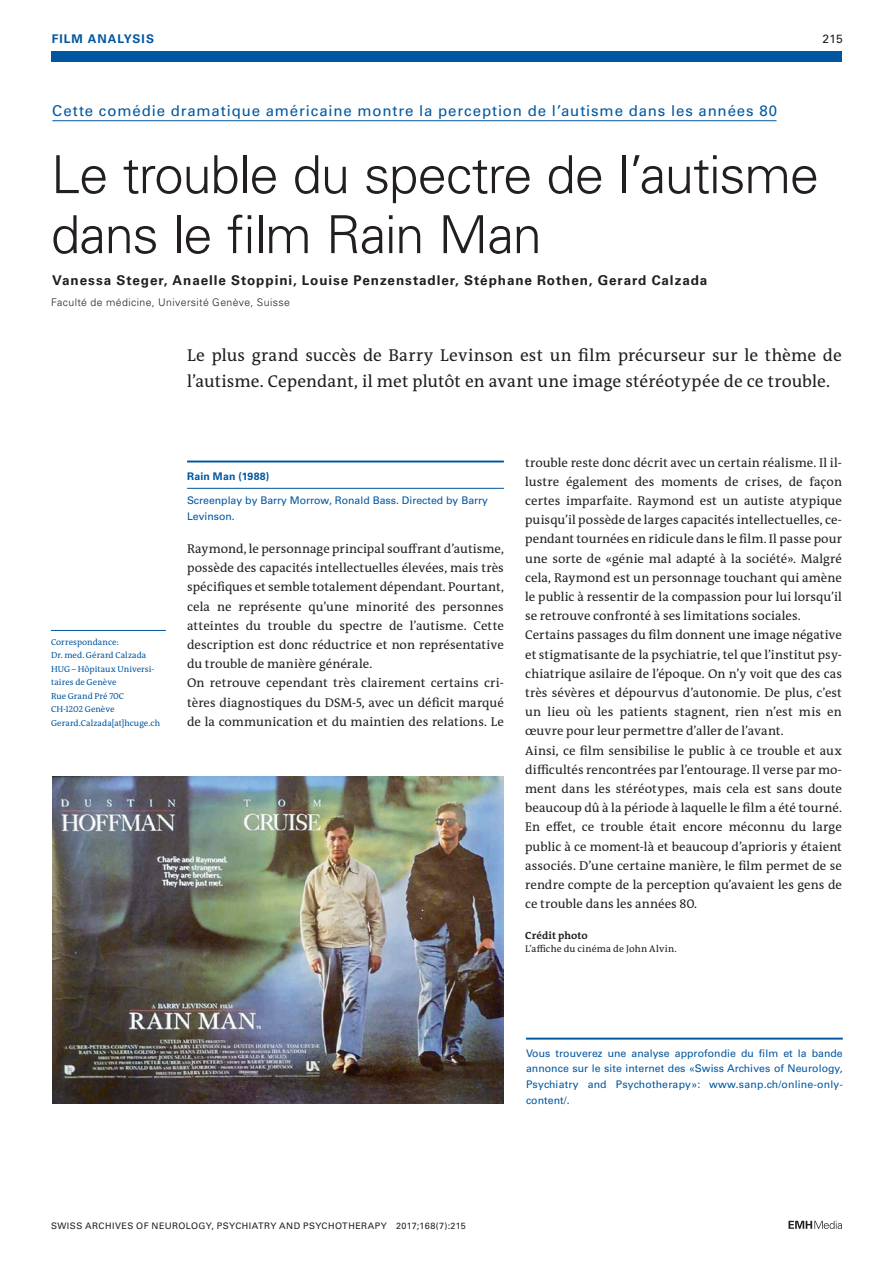
<style>
.page{position:relative;width:893px;height:1263px;background:#fff}
.page>*{position:absolute;margin:0;border:0;box-sizing:border-box;transform-origin:0 0}
.article-title{font:300 52.5px/60px "Univers LT Std";letter-spacing:-.02em;color:#231f20}
.section-pl{font:17.25px/25.5px "The Antiqua B W5 Plain";letter-spacing:.01em;color:#231f20}
.pre-heading{font:15px "Univers LT Std";letter-spacing:.055em;color:#01579f}
.author-notes{font:700 13.5px "Univers LT Std";letter-spacing:.07em;color:#231f20}
.section-pn{font:12.75px/19.2px "The Antiqua B W5 Plain";letter-spacing:.005em;color:#231f20;text-align:justify}
.ressort{font:700 12px "Univers LT Std";letter-spacing:.085em;color:#01579f}
.ressort-2{font:12px "Univers LT Std";color:#231f20}
.boxed-text-line{font:10.5px/15.8px "Univers LT Std";letter-spacing:.02em;color:#01579f;text-align:justify}
.boxed-text{font:10.5px/15.8px "Univers LT Std";color:#01579f}
.aff{font:300 10.5px "Univers LT Std";letter-spacing:.035em;color:#231f20}
.boxed-pre-heading{font:700 10.5px "Univers LT Std";letter-spacing:.025em;color:#01579f}
.an-credits-title{font:700 10.5px "The Antiqua B W7";letter-spacing:.005em;color:#231f20}
.an-credits{font:9.75px "The Antiqua B W5 Plain";letter-spacing:.02em;color:#231f20}
.fusszeile{font:9px "Univers LT Std";letter-spacing:.045em;color:#231f20}
.author-address{font:8.7px/13.5px "The Antiqua B W5 Plain";letter-spacing:.01em;color:#01579f}
</style>
<div class="page">
<div style="left:51px;top:51px;width:791px;height:11px;background:#01579f"></div>
<svg style="left:788px;top:1221px;width:54px;height:8px"></svg>
<hr style="left:52px;top:120px;width:724px;height:1px;background:#01579f">
<hr style="left:51px;top:630px;width:115px;height:1px;background:#01579f">
<hr style="left:526px;top:1038px;width:317px;height:1px;background:#01579f">
<hr style="left:187px;top:460px;width:317px;height:2px;background:#01579f">
<hr style="left:187px;top:488px;width:317px;height:1px;background:#01579f">
<img style="left:52px;top:776px;width:452px;height:328px">
<p class="ressort" style="left:52px;top:31px;width:104px">FILM ANALYSIS</p>
<p class="ressort-2" style="left:823px;top:31px;width:22px">215</p>
<p class="pre-heading" style="left:52px;top:102px;width:726px">Cette comédie dramatique américaine montre la perception de l’autisme dans les années 80</p>
<p class="article-title" style="left:51px;top:145px;width:769px">Le trouble du spectre de l’autisme dans le film Rain Man</p>
<p class="author-notes" style="left:52px;top:272px;width:657px">Vanessa Steger, Anaelle Stoppini, Louise Penzenstadler, Stéphane Rothen, Gerard Calzada</p>
<p class="aff" style="left:51px;top:296px;width:240px">Faculté de médicine, Université Genève, Suisse</p>
<p class="author-address" style="left:51px;top:635px;width:111px">Correspondance:<br>Dr. med. Gérard Calzada<br>HUG – Hôpitaux Universi&shy;taires de Genève<br>Rue Grand Pré 70C<br>CH-1202 Genève<br>Gerard.Calzada[at]hcuge.ch</p>
<p class="section-pl" style="left:187px;top:343px;width:656px">Le plus grand succès de Barry Levinson est un film précurseur sur le thème de l’autisme. Cependant, il met plutôt en avant une image stéréotypée de ce trouble.</p>
<p class="boxed-pre-heading" style="left:187px;top:470px;width:84px">Rain Man (1988)</p>
<p class="boxed-text" style="left:187px;top:492px;width:302px">Screenplay by Barry Morrow, Ronald Bass. Directed by Barry<br>Levinson.</p>
<p class="section-pn" style="left:187px;top:539px;width:318px">Raymond, le personnage principal souffrant d’autisme, possède des capacités intellectuelles élevées, mais très spécifiques et semble totalement dépendant. Pourtant, cela ne représente qu’une minorité des personnes atteintes du trouble du spectre de l’autisme. Cette description est donc réductrice et non représentative du trouble de manière générale.</p>
<p class="section-pn" style="left:187px;top:674px;width:318px">On retrouve cependant très clairement certains cri&shy;tères diagnostiques du DSM-5, avec un déficit marqué de la communication et du maintien des relations. Le</p>
<p class="section-pn" style="left:525px;top:453px;width:318px">trouble reste donc décrit avec un certain réalisme. Il il&shy;lustre également des moments de crises, de façon certes imparfaite. Raymond est un autiste atypique puisqu’il possède de larges capacités intellectuelles, ce&shy;pendant tournées en ridicule dans le film. Il passe pour une sorte de «génie mal adapté à la société». Malgré cela, Raymond est un personnage touchant qui amène le public à ressentir de la compassion pour lui lorsqu’il se retrouve confronté à ses limitations sociales.</p>
<p class="section-pn" style="left:525px;top:626px;width:318px">Certains passages du film donnent une image négative et stigmatisante de la psychiatrie, tel que l’institut psy&shy;chiatrique asilaire de l’époque. On n’y voit que des cas très sévères et dépourvus d’autonomie. De plus, c’est un lieu où les patients stagnent, rien n’est mis en œuvre pour leur permettre d’aller de l’avant.</p>
<p class="section-pn" style="left:525px;top:741px;width:318px">Ainsi, ce film sensibilise le public à ce trouble et aux difficultés rencontrées par l’entourage. Il verse par mo&shy;ment dans les stéréotypes, mais cela est sans doute beaucoup dû à la période à laquelle le film a été tourné.<br>En effet, ce trouble était encore méconnu du large public à ce moment-là et beaucoup d’aprioris y étaient associés. D’une certaine manière, le film permet de se rendre compte de la perception qu’avaient les gens de ce trouble dans les années 80.</p>
<p class="an-credits-title" style="left:525px;top:928px;width:64px">Crédit photo</p>
<p class="an-credits" style="left:525px;top:943px;width:153px">L’affiche du cinéma de John Alvin.</p>
<p class="boxed-text-line" style="left:526px;top:1045px;width:318px">Vous trouverez une analyse approfondie du film et la bande annonce sur le site internet des «Swiss Archives of Neurology, Psychiatry and Psychotherapy»: www.sanp.ch/online-only&shy;content/.</p>
<p class="fusszeile" style="left:51px;top:1220px;width:416px">SWISS ARCHIVES OF NEUROLOGY, PSYCHIATRY AND PSYCHOTHERAPY 2017;168(7):215</p>
</div>
